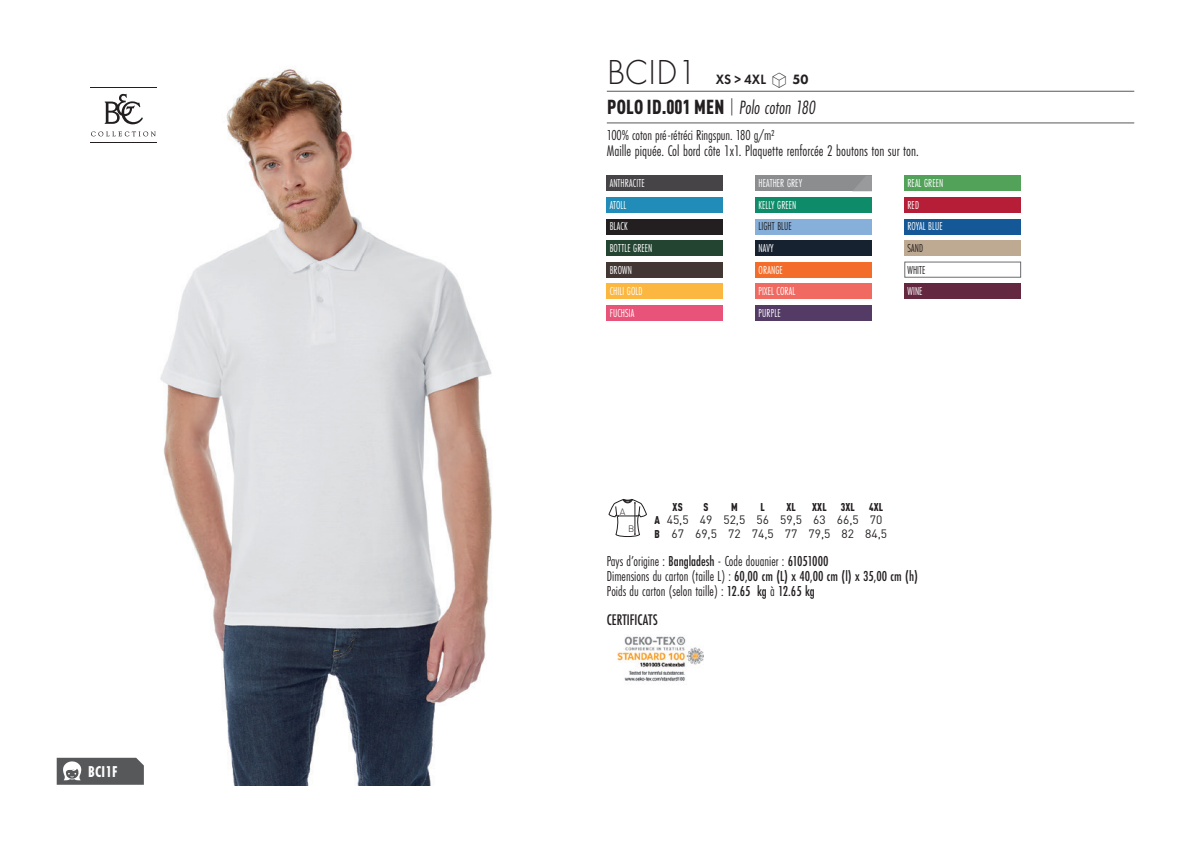
<style>
.page{position:relative;width:1191px;height:842px;background:#fff}
.page>*{position:absolute;margin:0;border:0;box-sizing:border-box;transform-origin:0 0}
.t1{font:300 36px "Futura PT";letter-spacing:.01em;color:#231f20;scale:.95 1}
.t2{font:900 condensed 20px "DIN Pro";letter-spacing:.02em;color:#231f20;scale:.95 1}
.t3{font:700 16.4px "Futura PT Cond";letter-spacing:.005em;color:#fff;scale:.95 1}
.t4{font:16px "Futura PT Cond";color:#231f20;scale:.95 1}
.t5{font:500 16px "Futura PT Cond";color:#231f20;scale:.95 1}
.grammage_2020{font:15px "Futura PT Cond";color:#231f20;scale:.95 1}
.t6{font:500 15px "Futura PT Cond";color:#231f20;scale:.95 1}
.t7{font:600 14px "Futura PT";color:#231f20;scale:.95 1}
.Coloris_nuancier_bla{font:12px "Futura PT Cond";letter-spacing:.01em;color:#fff;scale:.9 1}
._88_tailles_tab_maig{font:12px/13.6px "DIN Pro";color:#231f20}
.Coloris_nuancier{font:12px "Futura PT Cond";letter-spacing:.01em;color:#231f20;scale:.9 1}
._88_tailles_tab_maig-2{font:900 condensed 11.2px "DIN Pro";letter-spacing:.02em;color:#231f20;scale:.95 1}
.t8{font:300 9.2px "DIN";color:#231f20}
.s1{font-family:"Linotype Shapeshifter";font-weight:400;font-size:20px}
.s2{font-weight:800}
.s3{font-weight:300}
.s4{font-family:"Futura PT Cond";font-weight:400;font-style:italic;font-stretch:normal}
.s5{font-weight:900;font-stretch:condensed;font-size:11.2px}
.s6{font-weight:500}
.s7{font-weight:400}
</style>
<div class="page">
<img style="left:57px;top:69px;width:435px;height:716px">
<hr style="left:607px;top:91px;width:527px;height:1px;background:#57585a">
<hr style="left:607px;top:123px;width:527px;height:1px;background:#57585a">
<div style="left:607px;top:176px;width:116px;height:15px;background:#474447"></div>
<div style="left:607px;top:197px;width:116px;height:16px;background:#208cb7"></div>
<div style="left:607px;top:219px;width:116px;height:15px;background:#231f20"></div>
<div style="left:607px;top:240px;width:116px;height:16px;background:#224431"></div>
<div style="left:607px;top:262px;width:116px;height:15px;background:#423733"></div>
<div style="left:607px;top:283px;width:116px;height:16px;background:#fcb740"></div>
<div style="left:607px;top:305px;width:116px;height:15px;background:#e85479"></div>
<div style="left:755px;top:176px;width:117px;height:15px;background:#8b8d8f"></div>
<svg style="left:853px;top:176px;width:19px;height:15px"></svg>
<div style="left:755px;top:197px;width:117px;height:16px;background:#0e8c69"></div>
<div style="left:755px;top:219px;width:117px;height:15px;background:#86afd9"></div>
<div style="left:755px;top:240px;width:117px;height:16px;background:#172231"></div>
<div style="left:755px;top:262px;width:117px;height:15px;background:#f36c2a"></div>
<div style="left:755px;top:283px;width:117px;height:16px;background:#f16a62"></div>
<div style="left:755px;top:305px;width:117px;height:15px;background:#533b66"></div>
<div style="left:904px;top:176px;width:116px;height:15px;background:#52a25a"></div>
<div style="left:904px;top:197px;width:116px;height:16px;background:#b61e37"></div>
<div style="left:904px;top:219px;width:116px;height:15px;background:#145897"></div>
<div style="left:904px;top:240px;width:116px;height:16px;background:#bea992"></div>
<div style="left:904px;top:283px;width:116px;height:16px;background:#632840"></div>
<svg style="left:608px;top:499px;width:39px;height:38px"></svg>
<img style="left:617px;top:636px;width:86px;height:46px">
<svg style="left:87px;top:85px;width:73px;height:60px"></svg>
<svg style="left:57px;top:758px;width:87px;height:27px;background:#68696b"></svg>
<p class="t3" style="left:88px;top:762px;width:32px">BCI1F</p>
<p class="t1" style="left:607px;top:52px;width:96px">BCID1</p>
<p class="t7" style="left:716px;top:71px;width:99px">XS &gt; 4XL <span class="s1">S</span> <span class="s2">50</span></p>
<p class="t2" style="left:607px;top:91px;width:221px">POLO ID.001 MEN <span class="s3">|</span> <span class="s4">Polo coton 180</span></p>
<p class="grammage_2020" style="left:607px;top:126px;width:178px">100% coton pré-rétréci Ringspun. 180 g/m2</p>
<p class="t4" style="left:607px;top:142px;width:330px">Maille piquée. Col bord côte 1x1. Plaquette renforcée 2 boutons ton sur ton.</p>
<p class="Coloris_nuancier_bla" style="left:610px;top:176px;width:40px">ANTHRACITE</p>
<p class="Coloris_nuancier_bla" style="left:610px;top:198px;width:20px">ATOLL</p>
<p class="Coloris_nuancier_bla" style="left:610px;top:219px;width:21px">BLACK</p>
<p class="Coloris_nuancier_bla" style="left:610px;top:241px;width:49px">BOTTLE GREEN</p>
<p class="Coloris_nuancier_bla" style="left:610px;top:263px;width:26px">BROWN</p>
<p class="Coloris_nuancier_bla" style="left:610px;top:284px;width:38px">CHILI GOLD</p>
<p class="Coloris_nuancier_bla" style="left:610px;top:306px;width:29px">FUCHSIA</p>
<p class="Coloris_nuancier_bla" style="left:758px;top:176px;width:50px">HEATHER GREY</p>
<p class="Coloris_nuancier_bla" style="left:758px;top:198px;width:44px">KELLY GREEN</p>
<p class="Coloris_nuancier" style="left:758px;top:219px;width:38px">LIGHT BLUE</p>
<p class="Coloris_nuancier_bla" style="left:758px;top:241px;width:18px">NAVY</p>
<p class="Coloris_nuancier_bla" style="left:758px;top:263px;width:28px">ORANGE</p>
<p class="Coloris_nuancier_bla" style="left:758px;top:284px;width:42px">PIXEL CORAL</p>
<p class="Coloris_nuancier_bla" style="left:758px;top:306px;width:26px">PURPLE</p>
<p class="Coloris_nuancier_bla" style="left:907px;top:176px;width:41px">REAL GREEN</p>
<p class="Coloris_nuancier_bla" style="left:907px;top:198px;width:14px">RED</p>
<p class="Coloris_nuancier_bla" style="left:907px;top:219px;width:41px">ROYAL BLUE</p>
<p class="Coloris_nuancier" style="left:907px;top:241px;width:19px">SAND</p>
<p class="Coloris_nuancier" style="left:907px;top:263px;width:22px">WHITE</p>
<p class="Coloris_nuancier_bla" style="left:907px;top:284px;width:18px">WINE</p>
<p class="_88_tailles_tab_maig-2" style="left:672px;top:498px;width:12px">XS</p>
<p class="_88_tailles_tab_maig-2" style="left:703px;top:498px;width:7px">S</p>
<p class="_88_tailles_tab_maig-2" style="left:731px;top:498px;width:8px">M</p>
<p class="_88_tailles_tab_maig-2" style="left:760px;top:498px;width:6px">L</p>
<p class="_88_tailles_tab_maig-2" style="left:786px;top:498px;width:12px">XL</p>
<p class="_88_tailles_tab_maig-2" style="left:812px;top:498px;width:46px">XXL 3XL</p>
<p class="_88_tailles_tab_maig-2" style="left:869px;top:498px;width:16px">4XL</p>
<p class="_88_tailles_tab_maig" style="left:654px;top:512px;width:234px"><span class="s5">A</span> 45,5 49 52,5 56 59,5 63 66,5 70<br><span class="s5">B</span> 67 69,5 72 74,5 77 79,5 82 84,5</p>
<p class="grammage_2020" style="left:607px;top:552px;width:235px">Pays d’origine : <span class="s6">Bangladesh</span> - Code douanier : <span class="s6">61051000</span></p>
<p class="t6" style="left:607px;top:567px;width:329px"><span class="s7">Dimensions du carton (taille L) :</span> 60,00 cm (L) x 40,00 cm (l) x 35,00 cm (h)</p>
<p class="grammage_2020" style="left:607px;top:582px;width:220px">Poids du carton (selon taille) : <span class="s6">12.65 kg</span> à <span class="s6">12.65 kg</span></p>
<p class="t5" style="left:607px;top:610px;width:55px">CERTIFICATS</p>
<p class="t8" style="left:620px;top:506px;width:7px">A</p>
<p class="t8" style="left:628px;top:523px;width:8px">B</p>
</div>
